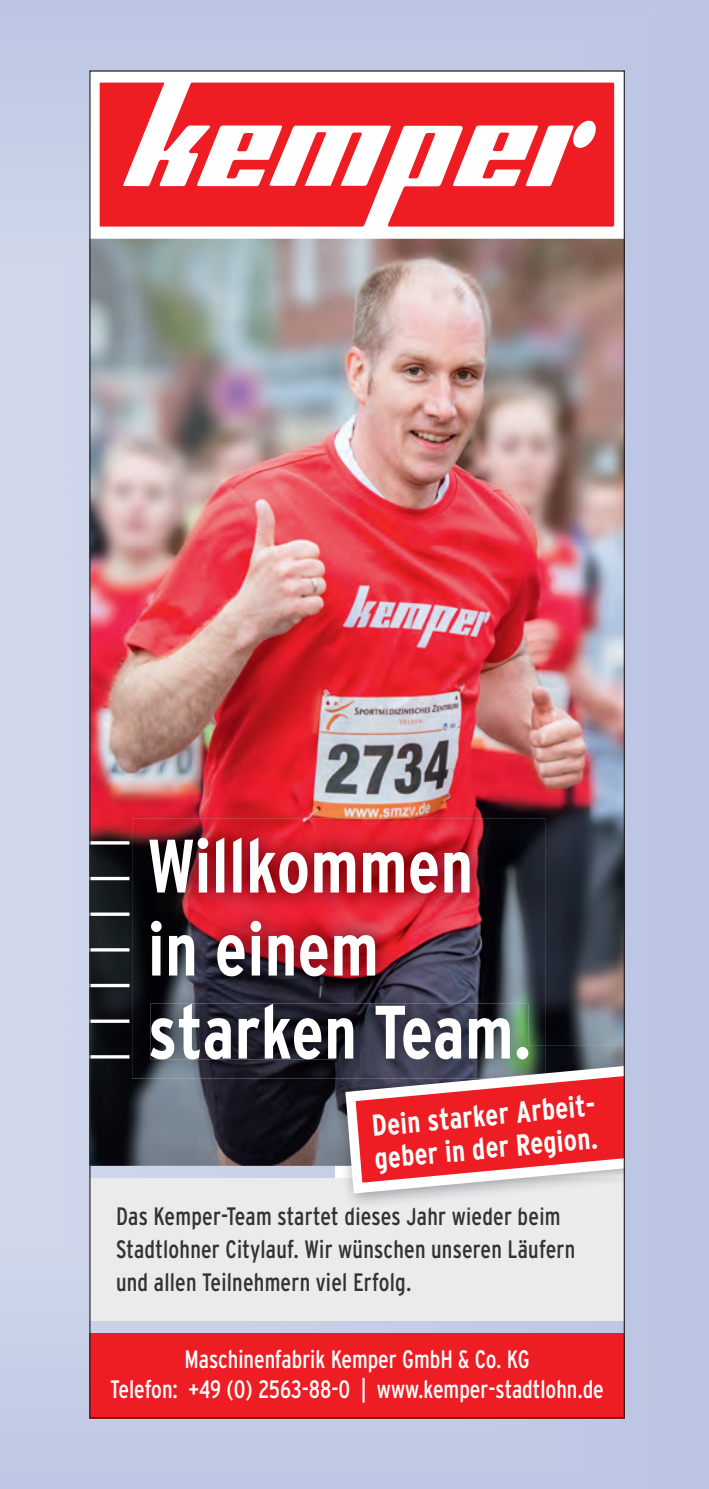
<style>
.page{position:relative;width:709px;height:1489px;background:#fff}
.page>*{position:absolute;margin:0;border:0;box-sizing:border-box;transform-origin:0 0}
.t1{font:700 condensed 75.5px/83px "Interstate";letter-spacing:.005em;color:#fff;scale:.94 1}
.t2{font:700 condensed 30.25px/32.8px "Interstate";color:#fff;scale:.94 1}
.t3{font:condensed 25.25px/32.8px "Interstate";letter-spacing:.01em;color:#333;scale:.94 1}
.t4{font:condensed 25.25px/30.2px "Interstate";color:#fff;text-align:center;scale:.94 1}
</style>
<div class="page">
<div style="left:0;top:1px;width:709px;height:1487px;background:linear-gradient(to right,#c5cde5,#b9c3e0)"></div>
<div style="left:89px;top:1177px;width:536px;height:143px;background:#ebebeb"></div>
<svg style="left:91px;top:72px;width:532px;height:167px;fill:#ee1d23"></svg>
<img style="left:91px;top:239px;width:532px;height:926px">
<img style="left:132px;top:818px;width:414px;height:260px">
<img style="left:150px;top:1003px;width:378px;height:56px">
<div style="left:89px;top:1332px;width:536px;height:86px;background:#ee1d23"></div>
<hr style="left:89px;top:841px;width:40px;height:3px;background:#fff">
<svg style="left:91px;top:983px;width:38px;height:4px"></svg>
<hr style="left:89px;top:1019px;width:40px;height:3px;background:#fff">
<hr style="left:89px;top:1055px;width:40px;height:3px;background:#fff">
<hr style="left:89px;top:912px;width:40px;height:3px;background:#fff">
<hr style="left:89px;top:948px;width:40px;height:3px;background:#fff">
<svg style="left:91px;top:876px;width:38px;height:4px"></svg>
<img style="left:335px;top:1045px;width:288px;height:159px">
<img style="left:335px;top:1045px;width:211px;height:33px">
<img style="left:335px;top:1045px;width:193px;height:14px">
<img style="left:335px;top:1207px;width:209px;height:2px">
<svg style="left:340px;top:1050px;width:283px;height:148px"></svg>
<h1 class="t1" style="left:148px;top:830px;width:409px">Willkommen in einem starken Team.</h1>
<p class="t2" style="left:370px;top:1111px;width:246px;rotate:-5deg">Dein starker Arbeit&shy;geber in der Region.</p>
<p class="t3" style="left:116px;top:1202px;width:490px">Das Kemper-Team startet dieses Jahr wieder beim<br>Stadtlohner Citylauf. Wir wünschen unseren Läufern und allen Teilnehmern viel Erfolg.</p>
<p class="t4" style="left:110px;top:1345px;width:526px">Maschinenfabrik Kemper GmbH &amp; Co. KG<br>Telefon: +49 (0) 2563-88-0 | www.kemper-stadtlohn.de</p>
</div>
